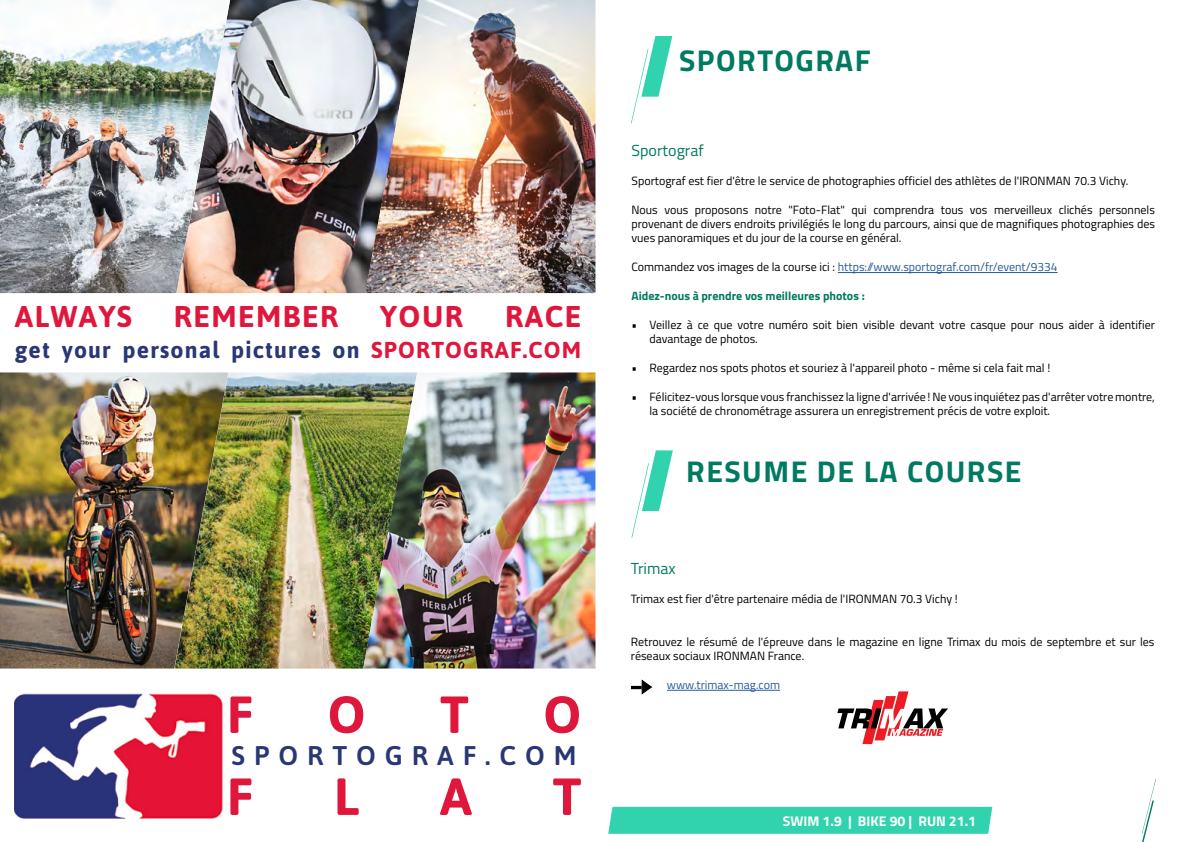
<style>
.page{position:relative;width:1191px;height:842px;background:#fff}
.page>*{position:absolute;margin:0;border:0;box-sizing:border-box;transform-origin:0 0}
.t1{font:700 52px "Asap";color:#e0173c}
.t2{font:700 30px "Titillium";letter-spacing:.05em;color:#007a60}
.t3{font:700 30px "Asap";letter-spacing:.05em;color:#e0173c}
.t4{font:600 27px "Asap";letter-spacing:.33em;color:#293775}
.t5{font:700 23px "Asap";letter-spacing:.05em;color:#293775}
.t6{font:16px "Titillium";color:#007a60}
.t7{font:700 14px "Titillium";color:#fff}
.t8{font:12px/14.4px "Titillium";color:#000}
.t9{font:12px "Titillium";color:#275b9b}
.t10{font:700 12px "Titillium";color:#007a60}
.s1{color:#e0173c}
.s2{color:#000}
</style>
<div class="page">
<div style="left:608px;top:807px;width:384px;height:27px;background:#31d3ae"></div>
<svg style="left:1141px;top:779px;width:15px;height:63px"></svg>
<img style="left:14px;top:694px;width:208px;height:125px">
<img style="left:230px;top:0;width:135px;height:293px">
<img style="left:228px;top:372px;width:135px;height:296px">
<img style="left:0;top:0;width:230px;height:293px">
<img style="left:0;top:372px;width:228px;height:296px">
<img style="left:365px;top:0;width:230px;height:293px">
<img style="left:363px;top:372px;width:232px;height:296px">
<hr style="left:838px;top:272px;width:219px;height:1px;background:#275b9b">
<svg style="left:631px;top:36px;width:41px;height:87px"></svg>
<svg style="left:631px;top:450px;width:42px;height:88px"></svg>
<hr style="left:667px;top:690px;width:113px;height:1px;background:#275b9b">
<svg style="left:837px;top:691px;width:111px;height:53px"></svg>
<svg style="left:631px;top:679px;width:21px;height:16px"></svg>
<h2 class="t3" style="left:15px;top:299px;width:119px">ALWAYS</h2>
<h2 class="t3" style="left:174px;top:299px;width:166px">REMEMBER</h2>
<h2 class="t3" style="left:380px;top:299px;width:84px">YOUR</h2>
<h2 class="t3" style="left:505px;top:299px;width:78px">RACE</h2>
<h3 class="t5" style="left:15px;top:336px;width:568px">get your personal pictures on <span class="s1">SPORTOGRAF.COM</span></h3>
<h1 class="t1" style="left:227px;top:684px;width:28px">F</h1>
<h1 class="t1" style="left:327px;top:684px;width:40px">O</h1>
<h1 class="t1" style="left:440px;top:684px;width:30px">T</h1>
<h1 class="t1" style="left:543px;top:684px;width:40px">O</h1>
<h3 class="t4" style="left:232px;top:736px;width:346px">SPORTOGRAF.COM</h3>
<h1 class="t1" style="left:227px;top:766px;width:28px">F</h1>
<h1 class="t1" style="left:334px;top:766px;width:27px">L</h1>
<h1 class="t1" style="left:440px;top:766px;width:33px">A</h1>
<h1 class="t1" style="left:553px;top:766px;width:30px">T</h1>
<h2 class="t2" style="left:679px;top:37px;width:193px">SPORTOGRAF</h2>
<h3 class="t6" style="left:631px;top:139px;width:74px">Sportograf</h3>
<p class="t8" style="left:631px;top:173px;width:498px">Sportograf est fier d'être le service de photographies officiel des athlètes de l'IRONMAN 70.3 Vichy.</p>
<p class="t8" style="left:631px;top:202px;width:525px;text-align:justify">Nous vous proposons notre "Foto-Flat" qui comprendra tous vos merveilleux clichés personnels provenant de divers endroits privilégiés le long du parcours, ainsi que de magnifiques photographies des vues panoramiques et du jour de la course en général.</p>
<p class="t9" style="left:631px;top:258px;width:427px"><span class="s2">Commandez vos images de la course ici :</span> https://www.sportograf.com/fr/event/9334</p>
<p class="t10" style="left:631px;top:287px;width:235px">Aidez-nous à prendre vos meilleures photos :</p>
<p class="t8" style="left:649px;top:317px;width:507px;text-indent:-18px">• Veillez à ce que votre numéro soit bien visible devant votre casque pour nous aider à identifier davantage de photos.</p>
<p class="t8" style="left:631px;top:360px;width:420px">• Regardez nos spots photos et souriez à l'appareil photo - même si cela fait mal !</p>
<p class="t8" style="left:649px;top:389px;width:507px;text-indent:-18px">• Félicitez-vous lorsque vous franchissez la ligne d'arrivée ! Ne vous inquiétez pas d'arrêter votre montre, la société de chronométrage assurera un enregistrement précis de votre exploit.</p>
<h2 class="t2" style="left:686px;top:449px;width:337px">RESUME DE LA COURSE</h2>
<h3 class="t6" style="left:631px;top:556px;width:46px">Trimax</h3>
<p class="t8" style="left:631px;top:590px;width:328px">Trimax est fier d'être partenaire média de l'IRONMAN 70.3 Vichy !</p>
<p class="t8" style="left:631px;top:634px;width:525px">Retrouvez le résumé de l'épreuve dans le magazine en ligne Trimax du mois de septembre et sur les réseaux sociaux IRONMAN France.</p>
<p class="t9" style="left:667px;top:676px;width:115px">www.trimax-mag.com</p>
<p class="t7" style="left:783px;top:810px;width:195px">SWIM 1.9 | BIKE 90 | RUN 21.1</p>
</div>
